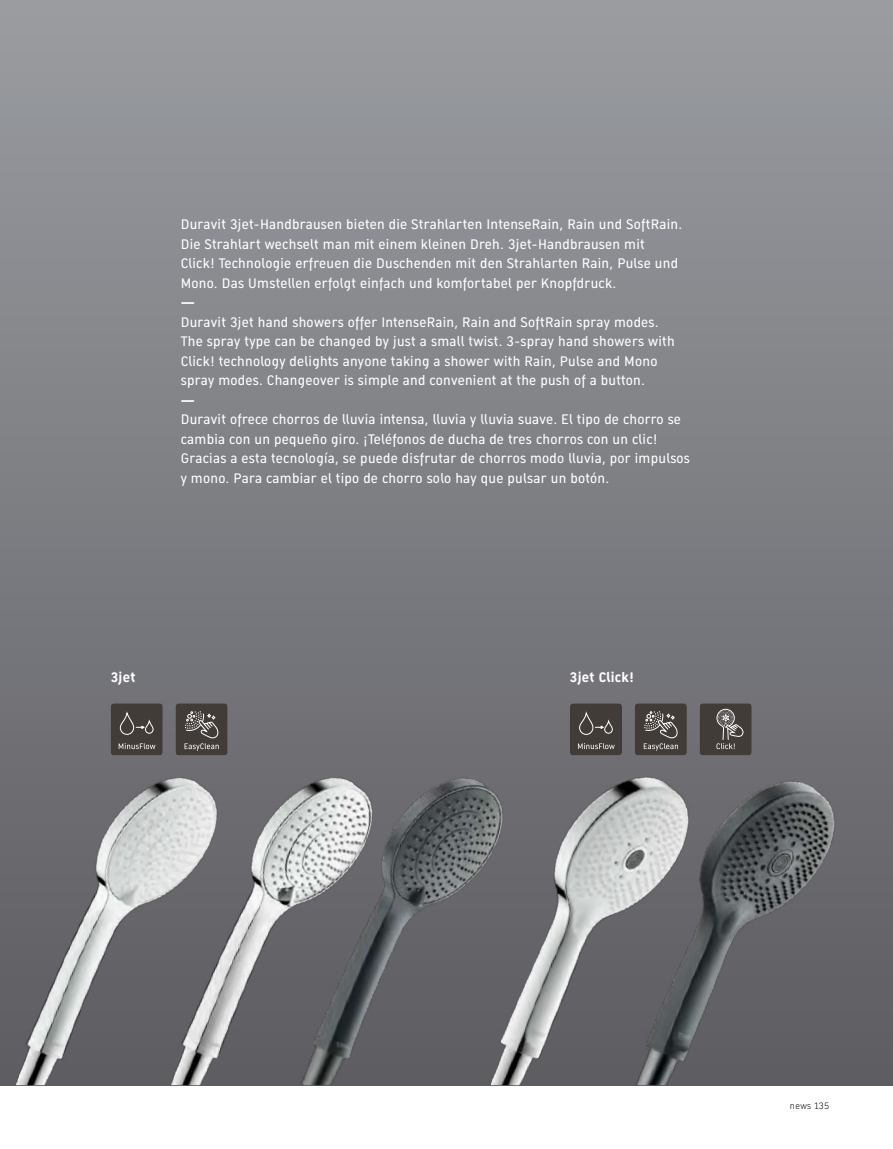
<style>
.page{position:relative;width:893px;height:1149px;background:#fff}
.page>*{position:absolute;margin:0;border:0;box-sizing:border-box;transform-origin:0 0}
.t1{font:13.5px/19.5px "Dura Sans 2014 c";letter-spacing:.02em;color:#fff}
.t2{font:700 13.5px "Dura Sans 2014 c";letter-spacing:.02em;color:#fff}
.t3{font:300 9px "Dura Sans 2014 c";letter-spacing:.045em;color:#000}
</style>
<div class="page">
<div style="left:0;top:0;width:893px;height:1084px;background:linear-gradient(to bottom,#999ca1,#5d5c60)"></div>
<img style="left:222px;top:774px;width:56px;height:310px">
<img style="left:278px;top:774px;width:201px;height:310px">
<img style="left:724px;top:778px;width:138px;height:306px">
<img style="left:0;top:771px;width:222px;height:313px">
<img style="left:479px;top:774px;width:245px;height:310px">
<svg style="left:176px;top:703px;width:52px;height:52px;background:#544f4c"></svg>
<svg style="left:111px;top:703px;width:52px;height:52px;background:#4d4845"></svg>
<svg style="left:635px;top:703px;width:52px;height:52px;background:#534f4c"></svg>
<svg style="left:570px;top:703px;width:52px;height:52px;background:#4d4844"></svg>
<svg style="left:700px;top:703px;width:52px;height:52px;background:#524d4a"></svg>
<p class="t1" style="left:181px;top:214px;width:503px">Duravit 3jet-Handbrausen bieten die Strahlarten IntenseRain, Rain und SoftRain.<br>Die Strahlart wechselt man mit einem kleinen Dreh. 3jet-Handbrausen mit<br>Click! Technologie erfreuen die Duschenden mit den Strahlarten Rain, Pulse und Mono. Das Umstellen erfolgt einfach und komfortabel per Knopfdruck.</p>
<p class="t2" style="left:181px;top:293px;width:16px">—</p>
<p class="t1" style="left:181px;top:312px;width:495px">Duravit 3jet hand showers offer IntenseRain, Rain and SoftRain spray modes.<br>The spray type can be changed by just a small twist. 3-spray hand showers with Click! technology delights anyone taking a shower with Rain, Pulse and Mono spray modes. Changeover is simple and convenient at the push of a button.</p>
<p class="t2" style="left:181px;top:390px;width:16px">—</p>
<p class="t1" style="left:181px;top:409px;width:511px">Duravit ofrece chorros de lluvia intensa, lluvia y lluvia suave. El tipo de chorro se cambia con un pequeño giro. ¡Teléfonos de ducha de tres chorros con un clic!<br>Gracias a esta tecnología, se puede disfrutar de chorros modo lluvia, por impulsos y mono. Para cambiar el tipo de chorro solo hay que pulsar un botón.</p>
<p class="t2" style="left:111px;top:667px;width:26px">3jet</p>
<p class="t2" style="left:570px;top:667px;width:65px">3jet Click!</p>
<p class="t3" style="left:790px;top:1099px;width:41px">news 135</p>
</div>
